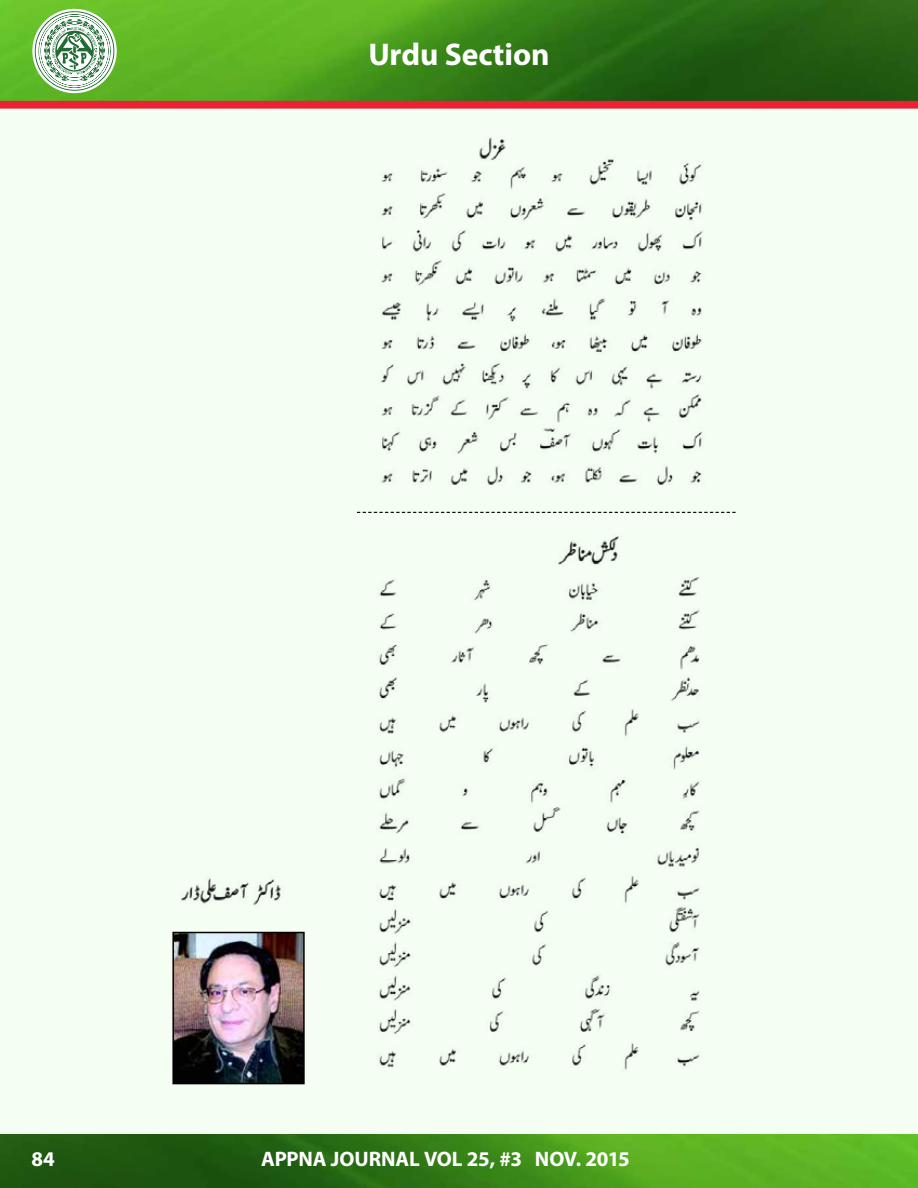
<style>
.page{position:relative;width:918px;height:1188px;background:#fff}
.page>*{position:absolute;margin:0;border:0;box-sizing:border-box;transform-origin:0 0}
.t1{font:700 31.5px "Myriad Pro";letter-spacing:-.005em;color:#fff}
.t2{font:700 21px "Myriad Pro";letter-spacing:-.01em;color:#fff}
.t3{font:700 19.5px "Myriad Pro";letter-spacing:-.01em;color:#fff}
</style>
<div class="page">
<div style="left:0;top:109px;width:918px;height:1024px;background:#f4fef3"></div>
<img style="left:0;top:1134px;width:918px;height:54px">
<img style="left:0;top:0;width:918px;height:101px">
<img style="left:381px;top:137px;width:322px;height:348px">
<img style="left:184px;top:536px;width:516px;height:549px">
<div style="left:0;top:101px;width:918px;height:7px;background:#ee2034"></div>
<svg style="left:32px;top:9px;width:85px;height:84px"></svg>
<svg style="left:35px;top:11px;width:79px;height:80px"></svg>
<svg style="left:357px;top:512px;width:379px;height:1px"></svg>
<img style="left:175px;top:935px;width:127px;height:146px">
<div style="left:172px;top:932px;width:133px;height:152px;border:2px solid #000"></div>
<img style="left:181px;top:860px;width:125px;height:60px">
<h1 class="t1" style="left:368px;top:34px;width:183px">Urdu Section</h1>
<p class="t3" style="left:272px;top:1146px;width:149px">APPNA JOURNAL</p>
<p class="t3" style="left:455px;top:1146px;width:193px">VOL 25, #3 NOV. 2015</p>
<p class="t2" style="left:32px;top:1145px;width:25px">84</p>
<p class="t2" style="left:261px;top:1145px;width:370px">APPNA JOURNAL VOL 25, #3 NOV. 2015</p>
</div>
